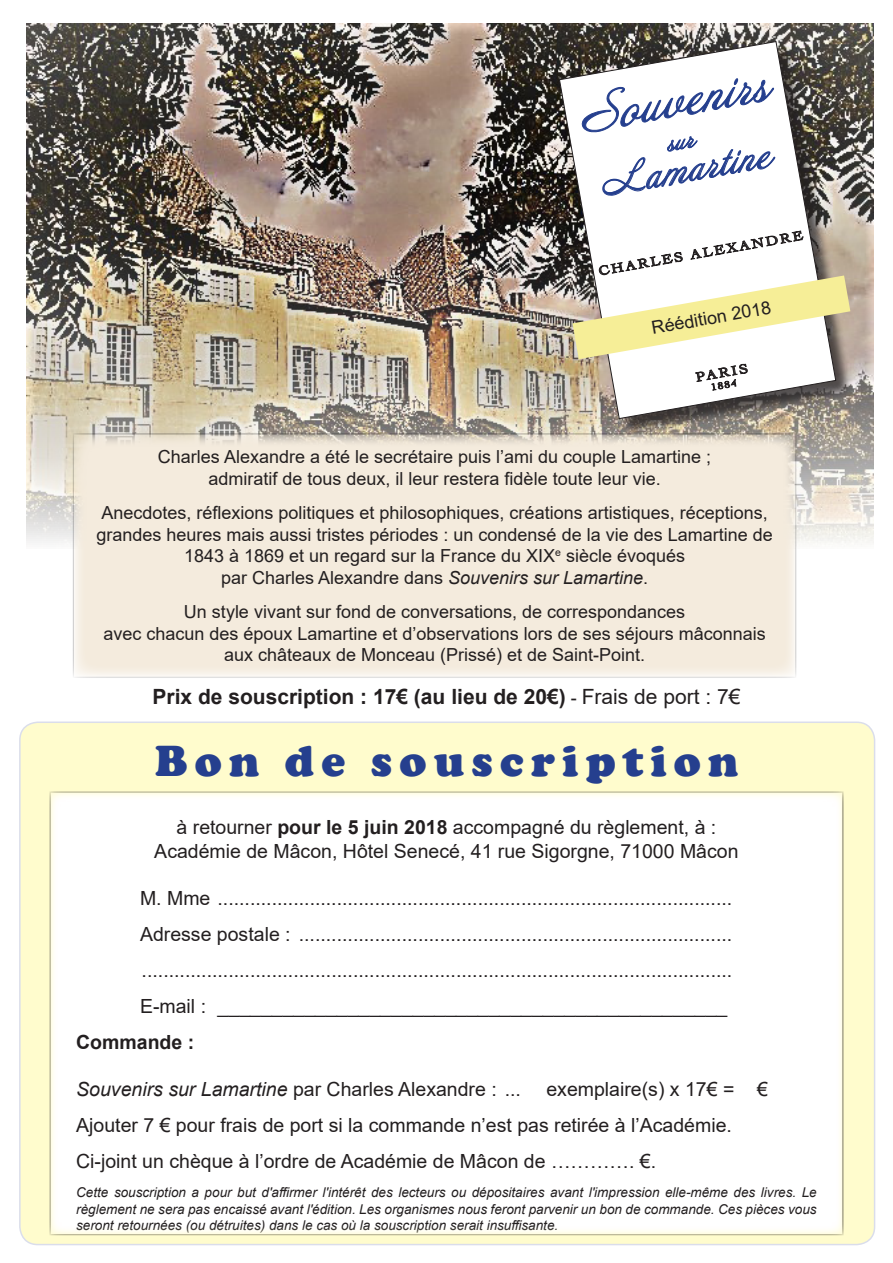
<style>
.page{position:relative;width:893px;height:1263px;background:#fff}
.page>*{position:absolute;margin:0;border:0;box-sizing:border-box;transform-origin:0 0}
.t1{font:47.1px "Annabelle";color:#253f8e}
.t2{font:900 45px "Cooper";letter-spacing:.16em;color:#253f8e}
.t3{font:37.8px "Annabelle";color:#253f8e}
.t4{font:700 21px "Arial";color:#231f20}
.t5{font:19.5px/36.2px "Arial";color:#231f20;text-align:center}
.t6{font:700 19.5px "Arial";color:#231f20}
.t7{font:18px/21.6px "Arial";color:#231f20;text-align:center}
.t8{font:italic 13.5px/16.2px "Arial";color:#231f20;text-align:justify}
.t9{font:13.2px "Cochin";color:#231f20;scale:1.14 1}
.t10{font:7.5px/10.4px "Myriad Pro";color:#231f20;scale:.94 1}
.s1{font-style:italic}
.s2{font-weight:400;font-size:18px}
.s3{font-weight:400}
.s4{font-weight:700}
</style>
<div class="page">
<div style="left:20px;top:722px;width:855px;height:522px;background:#fffccd;border-radius:18px"></div>
<div style="left:50px;top:792px;width:793px;height:443px;background:#fff"></div>
<img style="left:27px;top:24px;width:847px;height:521px">
<div style="left:561px;top:43px;width:292px;height:393px;background:#231f20;opacity:.75"></div>
<svg style="left:559px;top:41px;width:278px;height:378px"></svg>
<div style="left:73px;top:434px;width:723px;height:243px;background:#f4ebdd"></div>
<svg style="left:572px;top:231px;width:278px;height:159px"></svg>
<svg style="left:582px;top:79px;width:193px;height:117px"></svg>
<p class="t1" style="left:574px;top:87px;width:193px;rotate:-10deg">Souvenirs</p>
<p class="t3" style="left:597px;top:159px;width:173px;rotate:-10deg">Lamartine</p>
<p class="t9" style="left:597px;top:262px;width:183px;rotate:-10deg">CHARLES ALEXANDRE</p>
<p class="t7" style="left:650px;top:317px;width:123px;rotate:-10deg">Réédition 2018</p>
<p class="t9" style="left:694px;top:368px;width:48px;rotate:-10deg">PARIS</p>
<p class="t7" style="left:158px;top:446px;width:555px">Charles Alexandre a été le secrétaire puis l’ami du couple Lamartine ; admiratif de tous deux, il leur restera fidèle toute leur vie.</p>
<p class="t7" style="left:96px;top:502px;width:678px">Anecdotes, réflexions politiques et philosophiques, créations artistiques, réceptions, grandes heures mais aussi tristes périodes : un condensé de la vie des Lamartine de 1843 à 1869 et un regard sur la France du XIX<sup>e</sup> siècle évoqués<br>par Charles Alexandre dans <span class="s1">Souvenirs sur Lamartine</span>.</p>
<p class="t7" style="left:103px;top:601px;width:664px">Un style vivant sur fond de conversations, de correspondances<br>avec chacun des époux Lamartine et d’observations lors de ses séjours mâconnais aux châteaux de Monceau (Prissé) et de Saint-Point.</p>
<p class="t10" style="left:298px;top:474px;width:82px;rotate:-10deg">ISSN : 2275-4547<br>ISBN : 979-10-92085-26-6</p>
<p class="t4" style="left:153px;top:682px;width:589px">Prix de souscription : 17€ (au lieu de 20€) <span class="s2">-</span> <span class="s3">Frais de port : 7€</span></p>
<p class="t2" style="left:155px;top:735px;width:585px">Bon de souscription</p>
<p class="t5" style="left:154px;top:816px;width:586px;line-height:23.4px">à retourner <span class="s4">pour le 5 juin 2018</span> accompagné du règlement, à :<br>Académie de Mâcon, Hôtel Senecé, 41 rue Sigorgne, 71000 Mâcon</p>
<p class="t5" style="left:140px;top:880px;width:594px;text-align:justify">M. Mme ...............................................................................................<br>Adresse postale : ................................................................................ .............................................................................................................<br>E-mail : _______________________________________________</p>
<p class="t6" style="left:76px;top:1029px;width:120px">Commande :</p>
<p class="t5" style="left:76px;top:1071px;width:446px"><span class="s1">Souvenirs sur Lamartine</span> par Charles Alexandre : ...</p>
<p class="t5" style="left:76px;top:1071px;width:693px;text-align:left;text-indent:470px">exemplaire(s) x 17€ = €<br>Ajouter 7 € pour frais de port si la commande n’est pas retirée à l’Académie.<br>Ci-joint un chèque à l’ordre de Académie de Mâcon de …………. €.</p>
<p class="t8" style="left:76px;top:1185px;width:742px">Cette souscription a pour but d'affirmer l'intérêt des lecteurs ou dépositaires avant l'impression elle-même des livres. Le règlement ne sera pas encaissé avant l'édition. Les organismes nous feront parvenir un bon de commande. Ces pièces vous seront retournées (ou détruites) dans le cas où la souscription serait insuffisante.</p>
</div>
